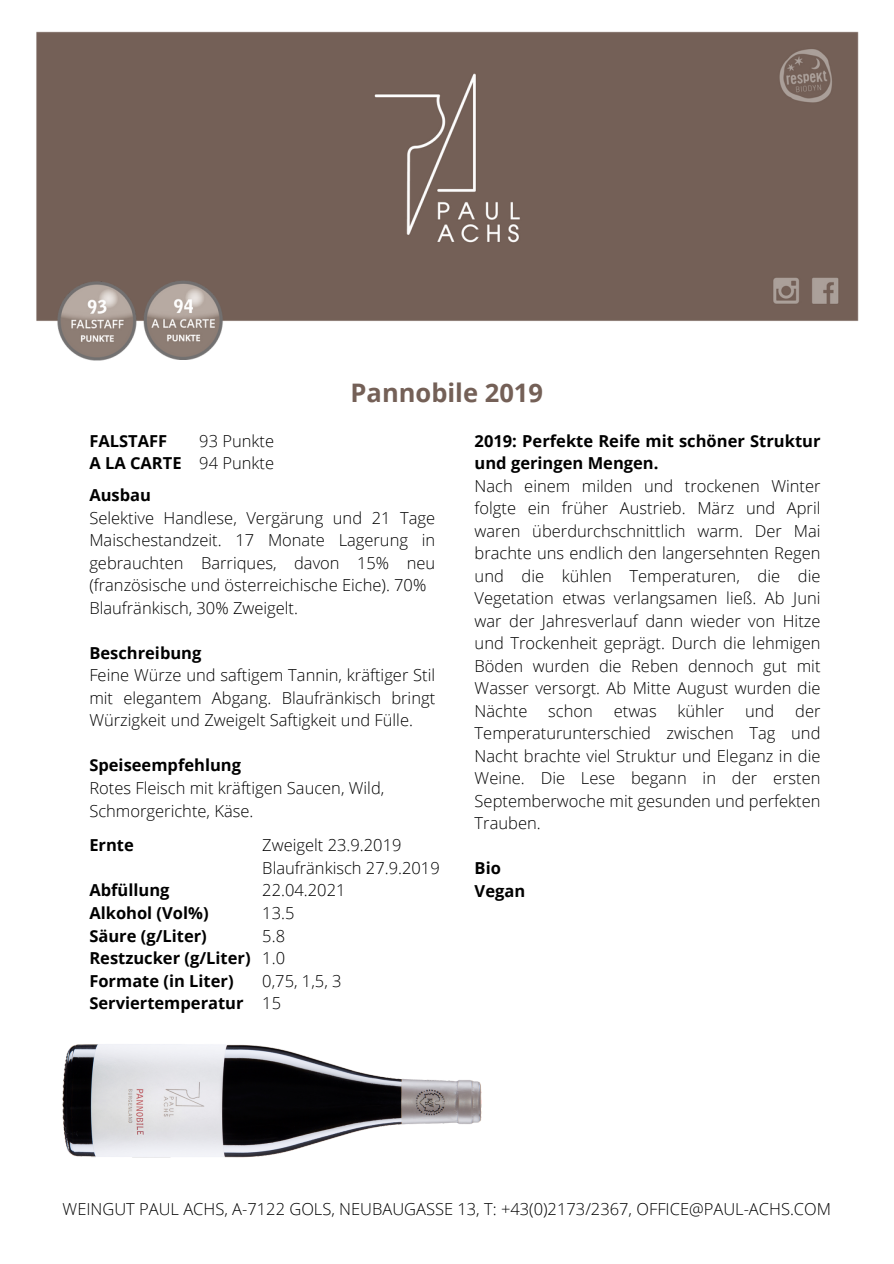
<style>
.page{position:relative;width:894px;height:1264px;background:#fff}
.page>*{position:absolute;margin:0;border:0;box-sizing:border-box;transform-origin:0 0}
.t1{font:700 25.5px "Open Sans";color:#746057}
.t2{font:300 16.5px/22.5px "Open Sans";color:#000;text-align:justify}
.t3{font:700 16.5px/22.5px "Open Sans";color:#000}
</style>
<div class="page">
<div style="left:36px;top:32px;width:822px;height:289px;background:#746057"></div>
<img style="left:55px;top:279px;width:60px;height:82px">
<img style="left:62px;top:1044px;width:420px;height:114px">
<img style="left:115px;top:279px;width:134px;height:80px">
<p class="t1" style="left:350px;top:375px;width:194px">Pannobile 2019</p>
<p class="t3" style="left:89px;top:429px;width:94px">FALSTAFF<br>A LA CARTE</p>
<p class="t2" style="left:199px;top:429px;width:76px">93 Punkte</p>
<h4 class="t2" style="left:199px;top:451px;width:76px">94 Punkte</h4>
<h2 class="t3" style="left:89px;top:483px;width:63px">Ausbau</h2>
<p class="t2" style="left:89px;top:506px;width:347px">Selektive Handlese, Vergärung und 21 Tage Maischestandzeit. 17 Monate Lagerung in gebrauchten Barriques, davon 15% neu (französische und österreichische Eiche). 70%</p>
<p class="t2" style="left:89px;top:596px;width:210px">Blaufränkisch, 30% Zweigelt.</p>
<p class="t3" style="left:89px;top:641px;width:113px">Beschreibung</p>
<p class="t2" style="left:89px;top:663px;width:347px">Feine Würze und saftigem Tannin, kräftiger Stil mit elegantem Abgang. Blaufränkisch bringt Würzigkeit und Zweigelt Saftigkeit und Fülle.</p>
<p class="t3" style="left:89px;top:753px;width:153px">Speiseempfehlung</p>
<p class="t2" style="left:89px;top:776px;width:296px">Rotes Fleisch mit kräftigen Saucen, Wild,</p>
<p class="t2" style="left:89px;top:798px;width:165px">Schmorgerichte, Käse.</p>
<h4 class="t3" style="left:89px;top:833px;width:46px">Ernte</h4>
<p class="t3" style="left:89px;top:878px;width:163px">Abfüllung<br>Alkohol (Vol%)<br>Säure (g/Liter)<br>Restzucker (g/Liter)<br>Formate (in Liter)<br>Serviertemperatur</p>
<p class="t2" style="left:262px;top:833px;width:141px">Zweigelt 23.9.2019</p>
<p class="t2" style="left:262px;top:856px;width:179px">Blaufränkisch 27.9.2019</p>
<p class="t2" style="left:262px;top:878px;width:85px">22.04.2021</p>
<p class="t2" style="left:262px;top:901px;width:34px">13.5</p>
<p class="t2" style="left:262px;top:923px;width:24px">5.8</p>
<p class="t2" style="left:262px;top:946px;width:24px">1.0</p>
<p class="t2" style="left:262px;top:968px;width:81px">0,75, 1,5, 3</p>
<p class="t2" style="left:262px;top:991px;width:20px">15</p>
<h4 class="t3" style="left:474px;top:429px;width:347px">2019: Perfekte Reife mit schöner Struktur und geringen Mengen.</h4>
<p class="t2" style="left:474px;top:474px;width:347px">Nach einem milden und trockenen Winter folgte ein früher Austrieb. März und April waren überdurchschnittlich warm. Der Mai brachte uns endlich den langersehnten Regen und die kühlen Temperaturen, die die Vegetation etwas verlangsamen ließ. Ab Juni war der Jahresverlauf dann wieder von Hitze und Trockenheit geprägt. Durch die lehmigen Böden wurden die Reben dennoch gut mit Wasser versorgt. Ab Mitte August wurden die Nächte</p>
<p class="t2" style="left:474px;top:699px;width:347px;text-indent:320px">der Temperaturunterschied zwischen Tag und Nacht brachte viel Struktur und Eleganz in die Weine. Die Lese begann in der ersten Septemberwoche mit gesunden und perfekten Trauben.</p>
<h3 class="t3" style="left:474px;top:856px;width:52px">Bio<br>Vegan</h3>
<p class="t2" style="left:548px;top:699px;width:46px">schon</p>
<p class="t2" style="left:613px;top:699px;width:44px">etwas</p>
<p class="t2" style="left:677px;top:699px;width:48px">kühler</p>
<p class="t2" style="left:744px;top:699px;width:31px">und</p>
<p class="t2" style="left:63px;top:1197px;width:769px">WEINGUT PAUL ACHS, A-7122 GOLS, NEUBAUGASSE 13, T: +43(0)2173/2367, OFFICE@PAUL-ACHS.COM</p>
</div>
